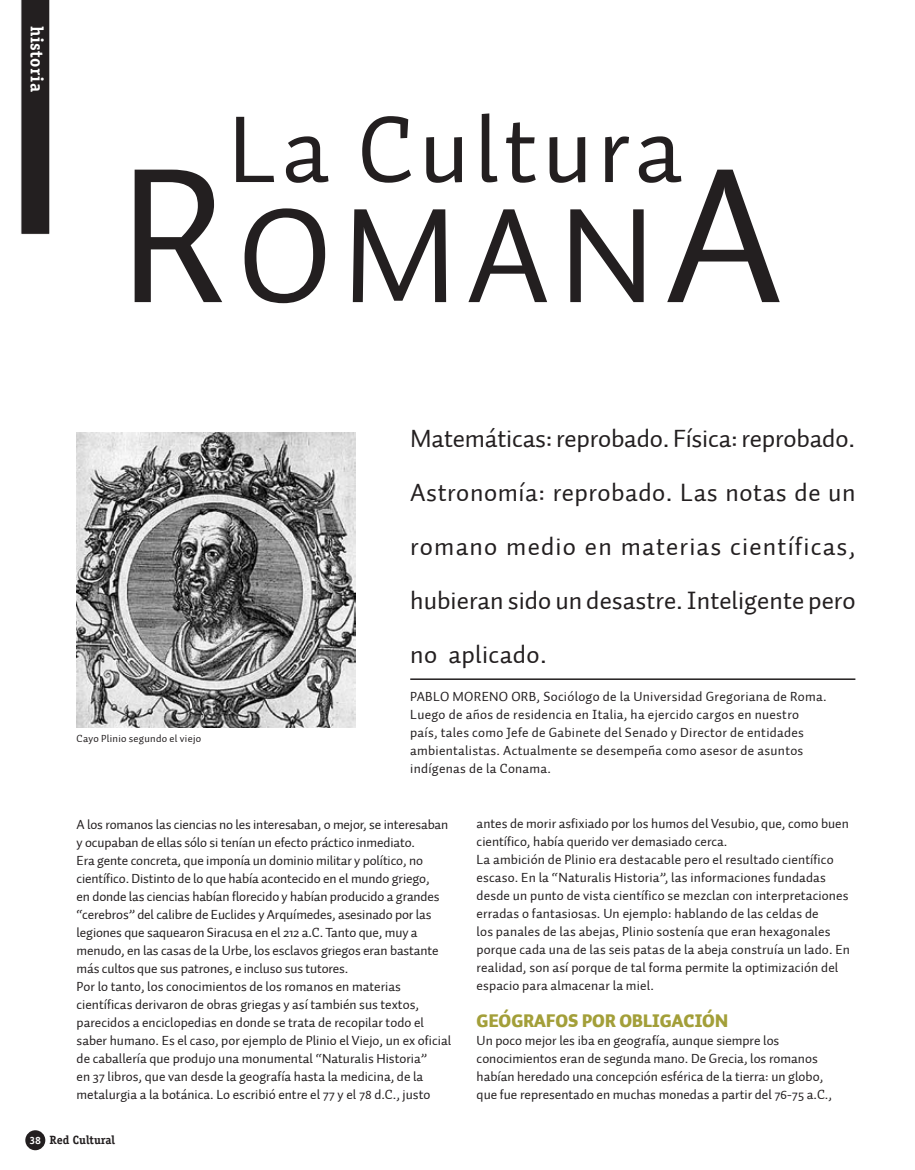
<style>
.page{position:relative;width:915px;height:1170px;background:#fff}
.page>*{position:absolute;margin:0;border:0;box-sizing:border-box;transform-origin:0 0}
.t1{font:136.5px "Auto 1";color:#231f20}
.t2{font:96px "Auto 1";letter-spacing:.05em;color:#231f20}
.t3{font:25.5px/54px "Auto 2";color:#231f20;text-align:justify}
.t4{font:900 18px "Auto 1";color:#a39f39}
.t5{font:700 18px "Officina Serif";letter-spacing:.03em;color:#fff}
.t6{font:13.5px/18px "Auto 1";color:#231f20}
.t7{font:13.5px/18px "Auto 1";letter-spacing:.02em;color:#231f20}
.t8{font:700 12px "Officina Serif";color:#231f20}
.t9{font:10.5px "Auto 1";letter-spacing:.025em;color:#231f20}
.s1{font-size:195px}
.s2{font-size:10.5px;color:#fff}
</style>
<div class="page">
<img style="left:77px;top:432px;width:278px;height:295px">
<hr style="left:410px;top:678px;width:445px;height:2px;background:#231f20">
<svg style="left:21px;top:0;width:29px;height:235px;background:#2c2829"></svg>
<div style="left:25px;top:1130px;width:20px;height:20px;background:#231f20;border-radius:50%"></div>
<h3 class="t5" style="left:48px;top:26px;width:68px;rotate:90deg">historia</h3>
<h2 class="t2" style="left:228px;top:90px;width:455px">La Cultura</h2>
<h1 class="t1" style="left:119px;top:171px;width:659px"><span class="s1">R</span>OMAN<span class="s1">A</span></h1>
<p class="t9" style="left:77px;top:732px;width:126px">Cayo Plinio segundo el viejo</p>
<h3 class="t3" style="left:410px;top:412px;width:447px">Matemáticas: reprobado. Física: reprobado.<br>Astronomía: reprobado. Las notas de un romano medio en materias científicas, hubieran sido un desastre. Inteligente pero no aplicado.</h3>
<p class="t7" style="left:410px;top:687px;width:418px">PABLO MORENO ORB, Sociólogo de la Universidad Gregoriana de Roma.<br>Luego de años de residencia en Italia, ha ejercido cargos en nuestro país, tales como Jefe de Gabinete del Senado y Director de entidades ambientalistas. Actualmente se desempeña como asesor de asuntos indígenas de la Conama.</p>
<p class="t6" style="left:77px;top:815px;width:376px">A los romanos las ciencias no les interesaban, o mejor, se interesaban y ocupaban de ellas sólo si tenían un efecto práctico inmediato.<br>Era gente concreta, que imponía un dominio militar y político, no científico. Distinto de lo que había acontecido en el mundo griego,<br>en donde las ciencias habían florecido y habían producido a grandes “cerebros” del calibre de Euclides y Arquímedes, asesinado por las legiones que saquearon Siracusa en el 212 a.C. Tanto que, muy a menudo, en las casas de la Urbe, los esclavos griegos eran bastante más cultos que sus patrones, e incluso sus tutores.<br>Por lo tanto, los conocimientos de los romanos en materias científicas derivaron de obras griegas y así también sus textos, parecidos a enciclopedias en donde se trata de recopilar todo el saber humano. Es el caso, por ejemplo de Plinio el Viejo, un ex oficial de caballería que produjo una monumental “Naturalis Historia”<br>en 37 libros, que van desde la geografía hasta la medicina, de la metalurgia a la botánica. Lo escribió entre el 77 y el 78 d.C., justo</p>
<p class="t6" style="left:476px;top:815px;width:375px">antes de morir asfixiado por los humos del Vesubio, que, como buen científico, había querido ver demasiado cerca.<br>La ambición de Plinio era destacable pero el resultado científico escaso. En la “Naturalis Historia”, las informaciones fundadas desde un punto de vista científico se mezclan con interpretaciones erradas o fantasiosas. Un ejemplo: hablando de las celdas de<br>los panales de las abejas, Plinio sostenía que eran hexagonales porque cada una de las seis patas de la abeja construía un lado. En realidad, son así porque de tal forma permite la optimización del espacio para almacenar la miel.</p>
<h3 class="t4" style="left:476px;top:1008px;width:253px">GEÓGRAFOS POR OBLIGACIÓN</h3>
<p class="t6" style="left:476px;top:1031px;width:357px">Un poco mejor les iba en geografía, aunque siempre los conocimientos eran de segunda mano. De Grecia, los romanos habían heredado una concepción esférica de la tierra: un globo, que fue representado en muchas monedas a partir del 76-75 a.C.,</p>
<p class="t8" style="left:29px;top:1132px;width:87px"><span class="s2">38</span> Red Cultural</p>
</div>
